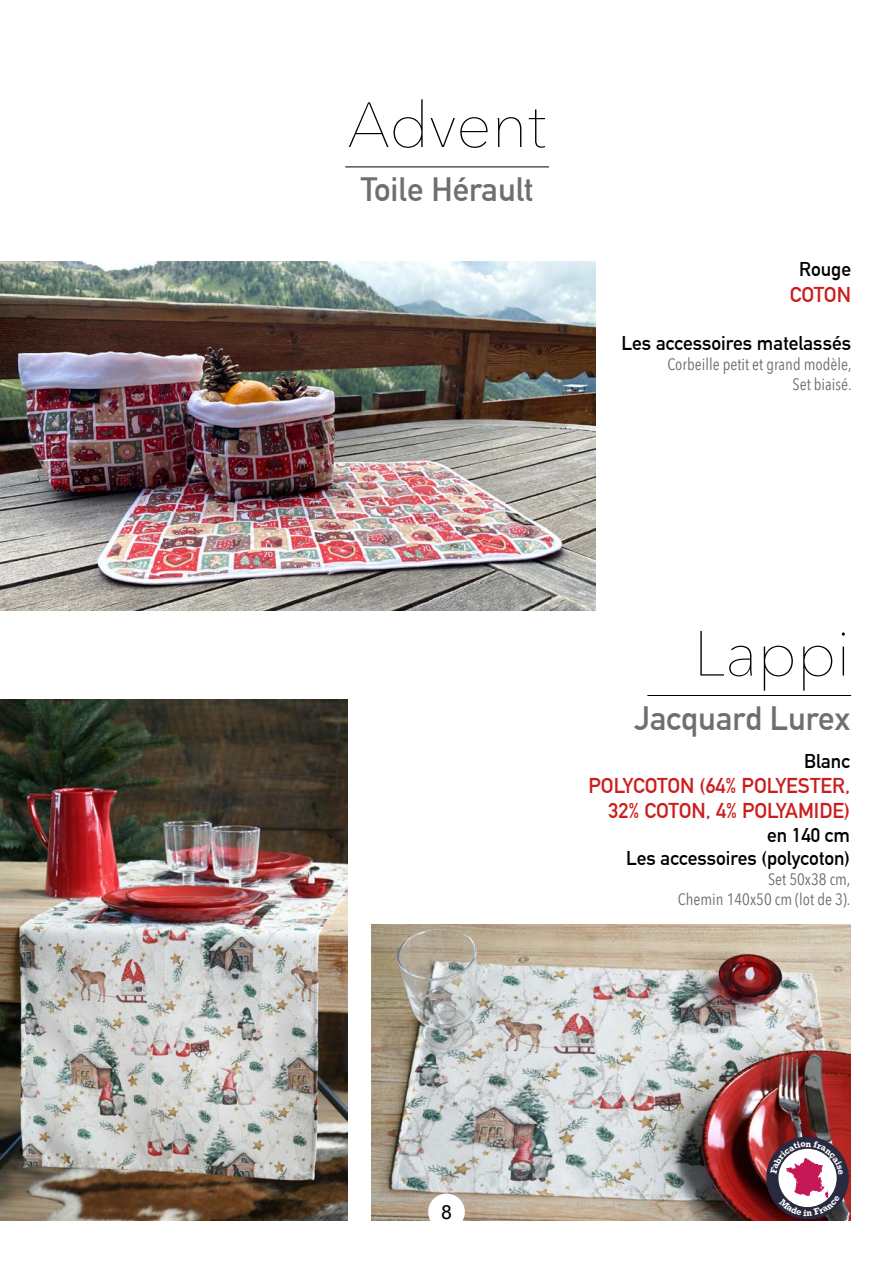
<style>
.page{position:relative;width:893px;height:1263px;background:#fff}
.page>*{position:absolute;margin:0;border:0;box-sizing:border-box;transform-origin:0 0}
.t1{font:200 63px "Avenir Next";color:#000}
.t2{font:700 33px "DIN Alternate";color:#706f6f}
.t3{font:700 21px/25.2px "DIN Alternate";color:#ca1e1c;text-align:right}
.t4{font:700 19.5px/23.4px "DIN Alternate";color:#000;text-align:right}
.t5{font:500 19.5px "Avenir";color:#000}
.t6{font:16.5px/19.8px "Avenir Next Condensed";color:#706f6f;text-align:right}
</style>
<div class="page">
<hr style="left:345px;top:167px;width:204px;height:1px;background:#000">
<hr style="left:647px;top:695px;width:204px;height:1px;background:#000">
<img style="left:0;top:261px;width:595px;height:350px">
<img style="left:372px;top:924px;width:478px;height:296px">
<img style="left:0;top:699px;width:348px;height:521px">
<div style="left:428px;top:1193px;width:37px;height:37px;background:#fff;border-radius:50%"></div>
<svg style="left:766px;top:1137px;width:83px;height:82px"></svg>
<h1 class="t1" style="left:348px;top:72px;width:200px">Advent</h1>
<h2 class="t2" style="left:361px;top:164px;width:174px">Toile Hérault</h2>
<p class="t4" style="left:799px;top:256px;width:53px">Rouge</p>
<p class="t3" style="left:790px;top:280px;width:63px">COTON</p>
<p class="t4" style="left:621px;top:330px;width:231px">Les accessoires matelassés</p>
<p class="t6" style="left:668px;top:353px;width:185px">Corbeille petit et grand modèle,<br>Set biaisé.</p>
<h1 class="t1" style="left:694px;top:600px;width:158px">Lappi</h1>
<h2 class="t2" style="left:634px;top:693px;width:218px">Jacquard Lurex</h2>
<p class="t4" style="left:804px;top:748px;width:47px">Blanc</p>
<p class="t3" style="left:588px;top:772px;width:263px">POLYCOTON (64% POLYESTER,<br>32% COTON, 4% POLYAMIDE)</p>
<p class="t4" style="left:626px;top:822px;width:226px">en 140 cm<br>Les accessoires (polycoton)</p>
<p class="t6" style="left:678px;top:869px;width:174px">Set 50x38 cm,<br>Chemin 140x50 cm (lot de 3).</p>
<p class="t5" style="left:441px;top:1196px;width:12px">8</p>
</div>
